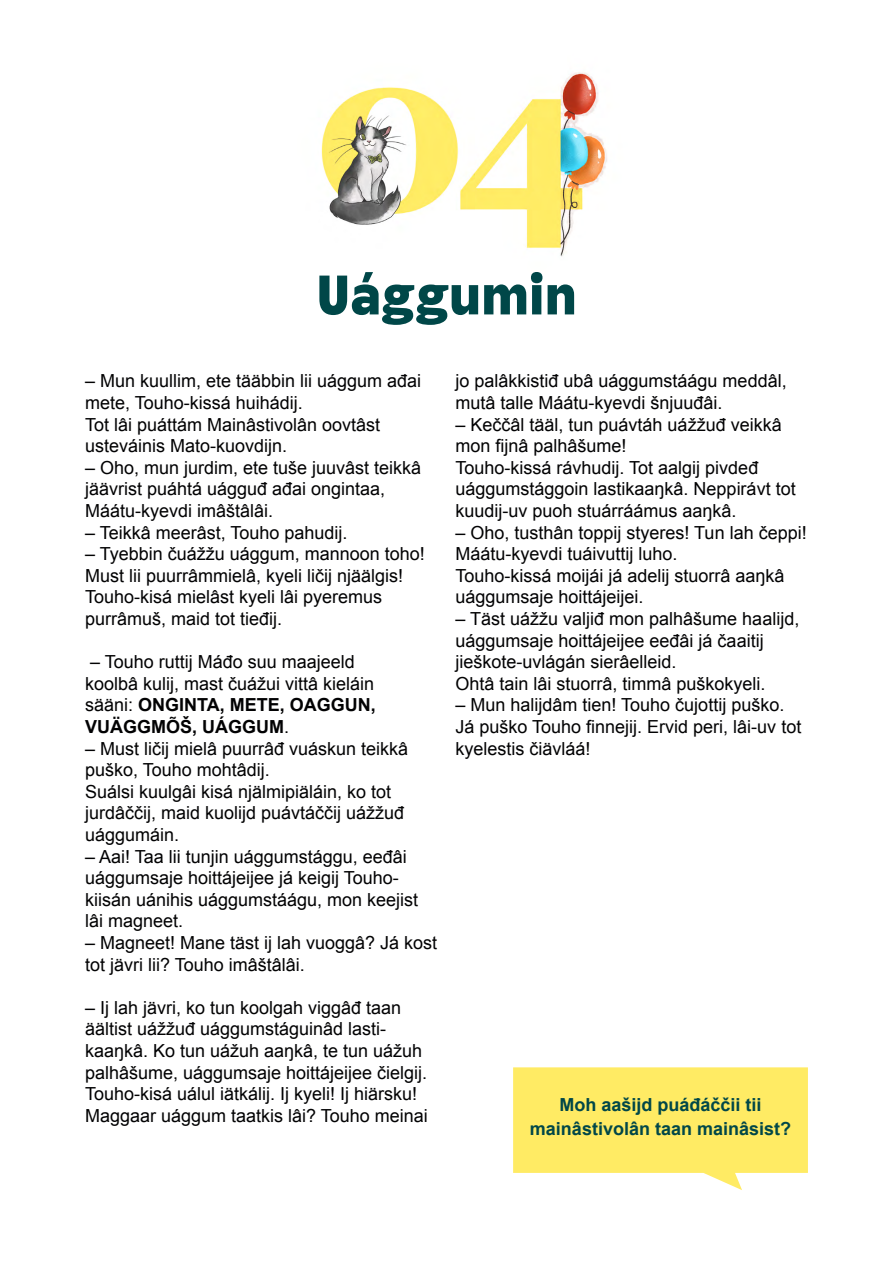
<style>
.page{position:relative;width:893px;height:1263px;background:#fff}
.page>*{position:absolute;margin:0;border:0;box-sizing:border-box;transform-origin:0 0}
.t1{font:700 55.5px "Read Hour Sans";color:#004748}
.t2{font:18px/21.6px "Arial";color:#020203}
.t3{font:700 18px "Arial";color:#004748}
.s1{font-weight:700}
</style>
<div class="page">
<img style="left:321px;top:72px;width:286px;height:185px">
<svg style="left:513px;top:1067px;width:295px;height:123px"></svg>
<h2 class="t1" style="left:316px;top:262px;width:262px">Uággumin</h2>
<p class="t2" style="left:85px;top:370px;width:338px">– Mun kuullim, ete tääbbin lii uággum ađai mete, Touho-kissá huihádij.</p>
<p class="t2" style="left:85px;top:414px;width:297px">Tot lâi puáttám Mainâstivolân oovtâst usteváinis Mato-kuovdijn.</p>
<p class="t2" style="left:85px;top:457px;width:338px">– Oho, mun jurdim, ete tuše juuvâst teikkâ jäävrist puáhtá uágguđ ađai ongintaa,<br>Máátu-kyevdi imâštâlâi.</p>
<p class="t2" style="left:85px;top:522px;width:264px">– Teikkâ meerâst, Touho pahudij.</p>
<p class="t2" style="left:85px;top:543px;width:341px">– Tyebbin čuážžu uággum, mannoon toho!<br>Must lii puurrâmmielâ, kyeli ličij njäälgis!</p>
<p class="t2" style="left:85px;top:586px;width:299px">Touho-kisá mielâst kyeli lâi pyeremus purrâmuš, maid tot tieđij.</p>
<p class="t2" style="left:85px;top:651px;width:292px">– Touho ruttij Máđo suu maajeeld koolbâ kulij, mast čuážui vittâ kieláin sääni: <span class="s1">ONGINTA, METE, OAGGUN,<br>VUÄGGMÕŠ, UÁGGUM</span>.</p>
<p class="t2" style="left:85px;top:738px;width:325px">– Must ličij mielâ puurrâđ vuáskun teikkâ puško, Touho mohtâdij.</p>
<p class="t2" style="left:85px;top:781px;width:321px">Suálsi kuulgâi kisá njälmipiäláin, ko tot jurdâččij, maid kuolijd puávtáččij uážžuđ uággumáin.</p>
<p class="t2" style="left:85px;top:846px;width:335px">– Aai! Taa lii tunjin uággumstággu, eeđâi uággumsaje hoittájeijee já keigij Touho&shy;kiisán uánihis uággumstáágu, mon keejist lâi magneet.</p>
<p class="t2" style="left:85px;top:932px;width:354px">– Magneet! Mane täst ij lah vuoggâ? Já kost tot jävri lii? Touho imâštâlâi.</p>
<p class="t2" style="left:85px;top:997px;width:344px">– Ij lah jävri, ko tun koolgah viggâđ taan äältist uážžuđ uággumstáguinâd lasti&shy;kaaŋkâ. Ko tun uážuh aaŋkâ, te tun uážuh palhâšume, uággumsaje hoittájeijee čielgij.</p>
<p class="t2" style="left:85px;top:1083px;width:344px">Touho-kisá uálul iätkálij. Ij kyeli! Ij hiärsku!<br>Maggaar uággum taatkis lâi? Touho meinai</p>
<p class="t2" style="left:455px;top:370px;width:333px">jo palâkkistiđ ubâ uággumstáágu meddâl, mutâ talle Máátu-kyevdi šnjuuđâi.</p>
<p class="t2" style="left:455px;top:414px;width:328px">– Keččâl tääl, tun puávtáh uážžuđ veikkâ mon fijnâ palhâšume!</p>
<p class="t2" style="left:455px;top:457px;width:342px">Touho-kissá rávhudij. Tot aalgij pivdeđ uággumstággoin lastikaaŋkâ. Neppirávt tot kuudij-uv puoh stuárráámus aaŋkâ.</p>
<p class="t2" style="left:455px;top:522px;width:353px">– Oho, tusthân toppij styeres! Tun lah čeppi!<br>Máátu-kyevdi tuáivuttij luho.</p>
<p class="t2" style="left:455px;top:565px;width:331px">Touho-kissá moijái já adelij stuorrâ aaŋkâ uággumsaje hoittájeijei.</p>
<p class="t2" style="left:455px;top:608px;width:345px">– Täst uážžu valjiđ mon palhâšume haalijd, uággumsaje hoittájeijee eeđâi já čaaitij jieškote-uvlágán sierâelleid.</p>
<p class="t2" style="left:455px;top:673px;width:312px">Ohtâ tain lâi stuorrâ, timmâ puškokyeli.</p>
<p class="t2" style="left:455px;top:694px;width:330px">– Mun halijdâm tien! Touho čujottij puško.</p>
<p class="t2" style="left:455px;top:716px;width:347px">Já puško Touho finnejij. Ervid peri, lâi-uv tot kyelestis čiävláá!</p>
<p class="t3" style="left:559px;top:1093px;width:204px">Moh aašijd puáđáččii tii</p>
<p class="t3" style="left:530px;top:1117px;width:263px">mainâstivolân taan mainâsist?</p>
</div>
